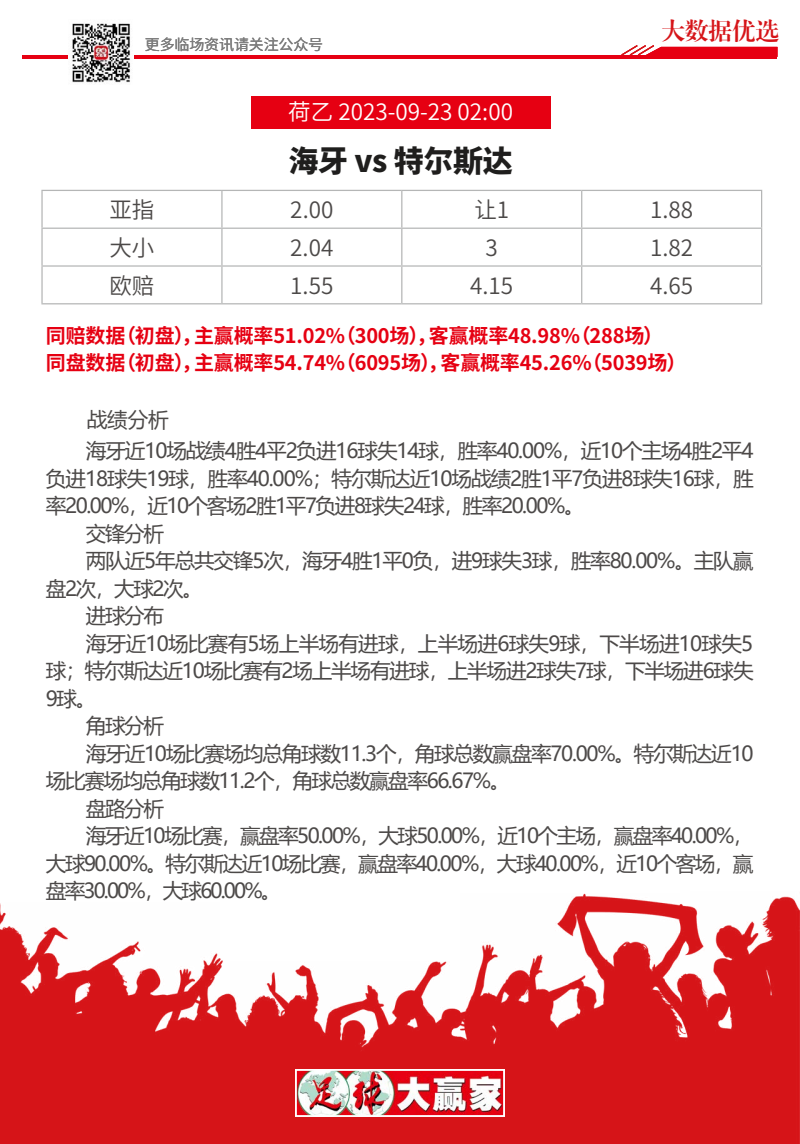
<style>
.page{position:relative;width:800px;height:1144px;background:#fff}
.page>*{position:absolute;margin:0;border:0;box-sizing:border-box;transform-origin:0 0}
.t1{font:900 30px "Noto Sans Hans";letter-spacing:-.01em;color:#1f1e1d}
.t2{font:23.75px "CT Biao Song SJ";letter-spacing:-.01em;color:#d61418}
.t3{font:600 22.5px "Noto Sans Hans";color:#4c4948}
.t4{font:600 22.5px "Noto Sans Hans";color:#fff}
.t5{font:20.62px "Microsoft Ya Hei";letter-spacing:-.06em;color:#4c4948}
.t6{font:20.62px "Microsoft Ya Hei";letter-spacing:-.035em;color:#4c4948}
.t7{font:20.62px "Microsoft Ya Hei";letter-spacing:-.09em;color:#4c4948}
.t8{font:700 20px/26.2px "Noto Sans Hans";letter-spacing:-.01em;color:#e60012}
.t9{font:600 15px "Noto Sans Hans";letter-spacing:-.01em;color:#7d7d7d}
</style>
<div class="page">
<img style="left:0;top:893px;width:800px;height:251px">
<img style="left:298px;top:1072px;width:204px;height:42px">
<div style="left:295px;top:1069px;width:210px;height:48px;border:2px solid #fff"></div>
<img style="left:72px;top:23px;width:59px;height:60px">
<hr style="left:22px;top:55px;width:755px;height:4px;background:#e60012">
<svg style="left:621px;top:45px;width:156px;height:10px"></svg>
<hr style="left:41px;top:190px;width:181px;height:1px;background:#b5b6b6">
<hr style="left:41px;top:191px;width:2px;height:37px;background:#b5b6b6">
<hr style="left:222px;top:190px;width:180px;height:1px;background:#b5b6b6">
<hr style="left:221px;top:191px;width:2px;height:37px;background:#b5b6b6">
<hr style="left:402px;top:190px;width:180px;height:1px;background:#b5b6b6">
<hr style="left:401px;top:191px;width:1px;height:37px;background:#b5b6b6">
<hr style="left:582px;top:190px;width:180px;height:1px;background:#b5b6b6">
<hr style="left:581px;top:191px;width:1px;height:37px;background:#b5b6b6">
<hr style="left:761px;top:191px;width:1px;height:37px;background:#b5b6b6">
<hr style="left:41px;top:228px;width:181px;height:1px;background:#b5b6b6">
<hr style="left:41px;top:229px;width:2px;height:36px;background:#b5b6b6">
<hr style="left:222px;top:228px;width:180px;height:1px;background:#b5b6b6">
<hr style="left:221px;top:229px;width:2px;height:36px;background:#b5b6b6">
<hr style="left:402px;top:228px;width:180px;height:1px;background:#b5b6b6">
<hr style="left:401px;top:229px;width:1px;height:36px;background:#b5b6b6">
<hr style="left:582px;top:228px;width:180px;height:1px;background:#b5b6b6">
<hr style="left:581px;top:229px;width:1px;height:36px;background:#b5b6b6">
<hr style="left:761px;top:229px;width:1px;height:36px;background:#b5b6b6">
<hr style="left:41px;top:265px;width:181px;height:2px;background:#b5b6b6">
<hr style="left:41px;top:267px;width:2px;height:36px;background:#b5b6b6">
<hr style="left:222px;top:265px;width:180px;height:2px;background:#b5b6b6">
<hr style="left:221px;top:267px;width:2px;height:36px;background:#b5b6b6">
<hr style="left:402px;top:265px;width:180px;height:2px;background:#b5b6b6">
<hr style="left:401px;top:267px;width:1px;height:36px;background:#b5b6b6">
<hr style="left:582px;top:265px;width:180px;height:2px;background:#b5b6b6">
<hr style="left:581px;top:267px;width:1px;height:36px;background:#b5b6b6">
<hr style="left:761px;top:267px;width:1px;height:36px;background:#b5b6b6">
<hr style="left:41px;top:303px;width:181px;height:1px;background:#b5b6b6">
<hr style="left:222px;top:303px;width:180px;height:1px;background:#b5b6b6">
<hr style="left:402px;top:303px;width:180px;height:1px;background:#b5b6b6">
<hr style="left:582px;top:303px;width:180px;height:1px;background:#b5b6b6">
<div style="left:251px;top:96px;width:300px;height:33px;background:#e60012"></div>
<p class="t9" style="left:145px;top:36px;width:180px">更多临场资讯请关注公众号</p>
<p class="t4" style="left:288px;top:99px;width:226px">荷乙 2023-09-23 02:00</p>
<h1 class="t1" style="left:288px;top:144px;width:226px">海牙 vs 特尔斯达</h1>
<p class="t2" style="left:661px;top:19px;width:119px">大数据优选</p>
<p class="t3" style="left:109px;top:197px;width:46px">亚指</p>
<p class="t3" style="left:290px;top:197px;width:45px">2.00</p>
<p class="t3" style="left:474px;top:197px;width:36px">让1</p>
<p class="t3" style="left:650px;top:197px;width:45px">1.88</p>
<p class="t3" style="left:109px;top:235px;width:46px">大小</p>
<p class="t3" style="left:290px;top:235px;width:45px">2.04</p>
<p class="t3" style="left:486px;top:235px;width:14px">3</p>
<p class="t3" style="left:650px;top:235px;width:45px">1.82</p>
<p class="t3" style="left:109px;top:273px;width:46px">欧赔</p>
<p class="t3" style="left:290px;top:273px;width:45px">1.55</p>
<p class="t3" style="left:470px;top:273px;width:45px">4.15</p>
<p class="t3" style="left:650px;top:273px;width:45px">4.65</p>
<p class="t8" style="left:46px;top:323px;width:642px">同赔数据（初盘），主赢概率51.02%（300场），客赢概率48.98%（288场）同盘数据（初盘），主赢概率54.74%（6095场），客赢概率45.26%（5039场）</p>
<p class="t5" style="left:87px;top:406px;width:83px">战绩分析</p>
<p class="t5" style="left:86px;top:437px;width:669px">海牙近10场战绩4胜4平2负进16球失14球，胜率40.00%，近10个主场4胜2平4</p>
<p class="t5" style="left:46px;top:464px;width:709px">负进18球失19球，胜率40.00%；特尔斯达近10场战绩2胜1平7负进8球失16球，胜</p>
<p class="t5" style="left:46px;top:492px;width:540px">率20.00%，近10个客场2胜1平7负进8球失24球，胜率20.00%。</p>
<p class="t5" style="left:86px;top:519px;width:80px">交锋分析</p>
<p class="t5" style="left:86px;top:547px;width:669px">两队近5年总共交锋5次，海牙4胜1平0负，进9球失3球，胜率80.00%。主队赢</p>
<p class="t5" style="left:46px;top:574px;width:158px">盘2次，大球2次。</p>
<p class="t5" style="left:86px;top:602px;width:80px">进球分布</p>
<p class="t6" style="left:86px;top:629px;width:669px">海牙近10场比赛有5场上半场有进球，上半场进6球失9球，下半场进10球失5</p>
<p class="t5" style="left:46px;top:657px;width:709px">球；特尔斯达近10场比赛有2场上半场有进球，上半场进2球失7球，下半场进6球失</p>
<p class="t5" style="left:46px;top:684px;width:52px">9球。</p>
<p class="t5" style="left:86px;top:712px;width:80px">角球分析</p>
<p class="t5" style="left:86px;top:739px;width:669px">海牙近10场比赛场均总角球数11.3个，角球总数赢盘率70.00%。特尔斯达近10</p>
<p class="t5" style="left:46px;top:767px;width:466px">场比赛场均总角球数11.2个，角球总数赢盘率66.67%。</p>
<p class="t5" style="left:86px;top:794px;width:80px">盘路分析</p>
<p class="t5" style="left:86px;top:822px;width:669px">海牙近10场比赛，赢盘率50.00%，大球50.00%，近10个主场，赢盘率40.00%，</p>
<p class="t5" style="left:46px;top:849px;width:709px">大球90.00%。特尔斯达近10场比赛，赢盘率40.00%，大球40.00%，近10个客场，赢</p>
<p class="t7" style="left:46px;top:877px;width:237px">盘率30.00%，大球60.00%。</p>
</div>
